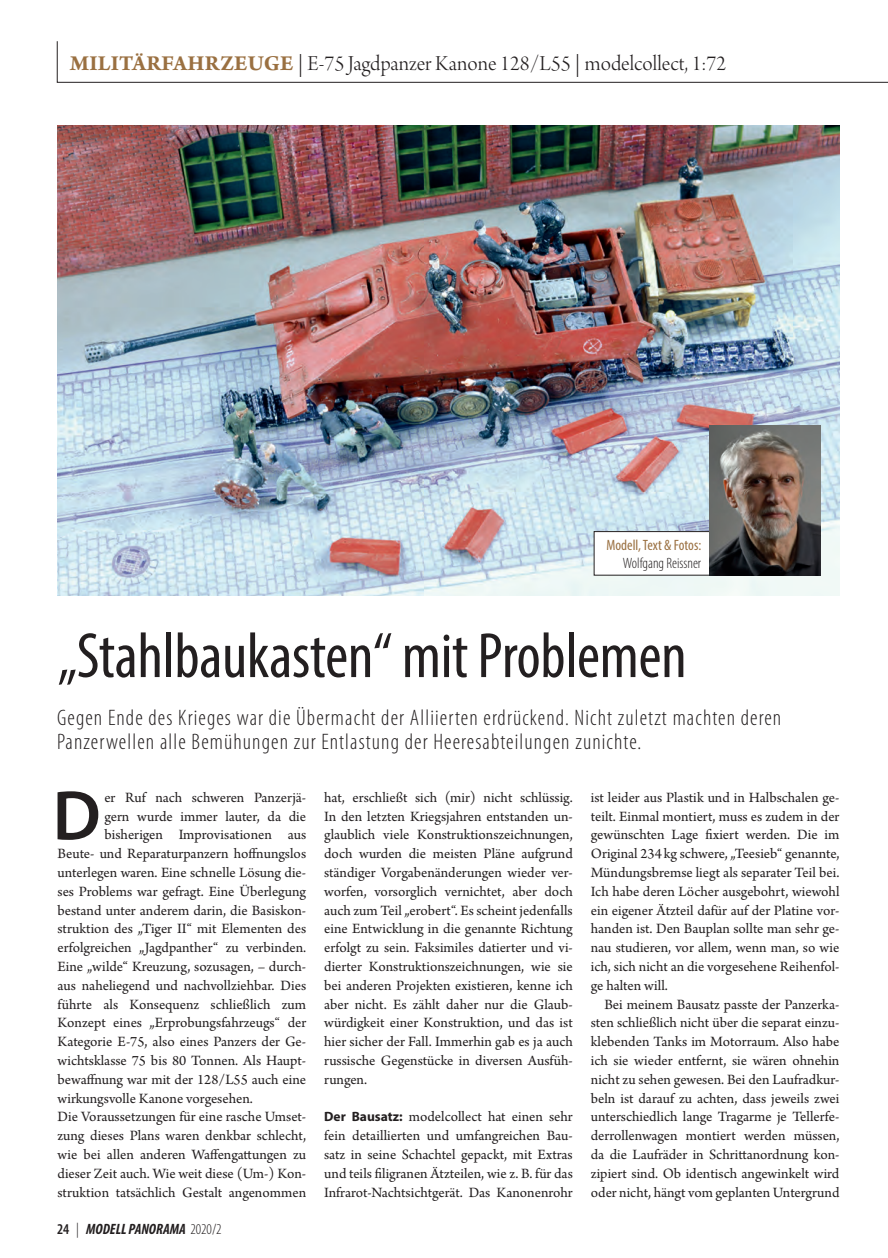
<style>
.page{position:relative;width:888px;height:1258px;background:#fff}
.page>*{position:absolute;margin:0;border:0;box-sizing:border-box;transform-origin:0 0}
.Initiale_3-zeilig{font:600 70.8px "Myriad Pro";color:#231f20}
.Titel_70_65{font:condensed 64.5px "Myriad Pro";letter-spacing:-.005em;color:#231f20}
.Vorzeile{font:300 condensed 22.5px "Myriad Pro";letter-spacing:.05em;color:#231f20}
.t1{font:22.5px "Arno Pro Light Display";color:#231f20}
.Grundschrift_ohne_Ei{font:15px/18.8px "Arno Pro";color:#231f20;text-align:justify}
.Initiale_3-zeilig-2{font:15px "Arno Pro";color:#231f20}
.Grundschrift_mit_Ein{font:15px/18.8px "Arno Pro";letter-spacing:-.005em;color:#231f20;text-align:justify}
.t2{font:italic 700 condensed 15px "Myriad Pro";color:#231f20}
.t3{font:condensed 15px "Myriad Pro";color:#9a7041}
.t4{font:300 condensed 15px "Myriad Pro";color:#231f20}
.s1{font-family:"Arno Pro";font-weight:700;color:#9a7041}
.s2{font-family:"Myriad Pro";font-weight:700;font-size:13.5px}
.s3{font-weight:600;font-style:normal}
.s4{font-weight:300;font-style:normal}
</style>
<div class="page">
<svg style="left:57px;top:41px;width:831px;height:42px"></svg>
<img style="left:57px;top:125px;width:782px;height:470px">
<div style="left:594px;top:532px;width:116px;height:43px;background:#fff"></div>
<div style="left:594px;top:531px;width:116px;height:44px;border:1px solid #231f20"></div>
<img style="left:709px;top:426px;width:111px;height:150px">
<p class="t1" style="left:70px;top:51px;width:658px"><span class="s1">MILITÄRFAHRZEUGE</span> | E-75 Jagdpanzer Kanone 128/L55 | modelcollect, 1:72</p>
<p class="t3" style="left:606px;top:536px;width:96px">Modell, Text &amp; Fotos:</p>
<p class="t4" style="left:623px;top:555px;width:80px">Wolfgang Reissner</p>
<p class="Titel_70_65" style="left:58px;top:617px;width:631px">„Stahlbaukasten“ mit Problemen</p>
<p class="Vorzeile" style="left:57px;top:705px;width:726px">Gegen Ende des Krieges war die Übermacht der Alliierten erdrückend. Nicht zuletzt machten deren</p>
<p class="Vorzeile" style="left:57px;top:729px;width:586px">Panzerwellen alle Bemühungen zur Entlastung der Heeresabteilungen zunichte.</p>
<p class="Initiale_3-zeilig" style="left:53px;top:770px;width:50px">D</p>
<p class="Initiale_3-zeilig-2" style="left:104px;top:789px;width:203px">er Ruf nach schweren Panzerjä-</p>
<p class="Grundschrift_ohne_Ei" style="left:324px;top:789px;width:250px">hat, erschließt sich (mir) nicht schlüssig.<br>In den letzten Kriegsjahren entstanden un&shy;glaublich viele Konstruktionszeichnungen, doch wurden die meisten Pläne aufgrund ständiger Vorgabenänderungen wieder ver&shy;worfen, vorsorglich vernichtet, aber doch auch zum Teil „erobert“. Es scheint jedenfalls eine Entwicklung in die genannte Richtung erfolgt zu sein. Faksimiles datierter und vi&shy;dierter Konstruktionszeichnungen, wie sie bei anderen Projekten existieren, kenne ich aber nicht. Es zählt daher nur die Glaub&shy;würdigkeit einer Konstruktion, und das ist hier sicher der Fall. Immerhin gab es ja auch russische Gegenstücke in diversen Ausfüh&shy;rungen.</p>
<p class="Grundschrift_ohne_Ei" style="left:324px;top:1108px;width:250px"><span class="s2">Der Bausatz:</span> modelcollect hat einen sehr fein detaillierten und umfangreichen Bau&shy;satz in seine Schachtel gepackt, mit Extras und teils filigranen Ätzteilen, wie z. B. für das Infrarot-Nachtsichtgerät. Das Kanonenrohr</p>
<p class="Grundschrift_ohne_Ei" style="left:591px;top:789px;width:250px">ist leider aus Plastik und in Halbschalen ge&shy;teilt. Einmal montiert, muss es zudem in der gewünschten Lage fixiert werden. Die im Original 234 kg schwere, „Teesieb“ genannte, Mündungsbremse liegt als separater Teil bei.<br>Ich habe deren Löcher ausgebohrt, wiewohl ein eigener Ätzteil dafür auf der Platine vor&shy;handen ist. Den Bauplan sollte man sehr ge&shy;nau studieren, vor allem, wenn man, so wie ich, sich nicht an die vorgesehene Reihenfol&shy;ge halten will.</p>
<p class="Grundschrift_mit_Ein" style="left:591px;top:995px;width:250px;text-indent:14px">Bei meinem Bausatz passte der Panzerka&shy;sten schließlich nicht über die separat einzu&shy;klebenden Tanks im Motorraum. Also habe ich sie wieder entfernt, sie wären ohnehin nicht zu sehen gewesen. Bei den Laufradkur&shy;beln ist darauf zu achten, dass jeweils zwei unterschiedlich lange Tragarme je Tellerfe&shy;derrollenwagen montiert werden müssen, da die Laufräder in Schrittanordnung kon&shy;zipiert sind. Ob identisch angewinkelt wird oder nicht, hängt vom geplanten Untergrund</p>
<p class="Initiale_3-zeilig-2" style="left:104px;top:807px;width:203px">gern wurde immer lauter, da die</p>
<p class="Initiale_3-zeilig-2" style="left:104px;top:826px;width:203px">bisherigen Improvisationen aus</p>
<p class="Initiale_3-zeilig-2" style="left:58px;top:845px;width:250px">Beute- und Reparaturpanzern hoffnungslos</p>
<p class="Initiale_3-zeilig-2" style="left:58px;top:864px;width:250px">unterlegen waren. Eine schnelle Lösung die-</p>
<p class="Initiale_3-zeilig-2" style="left:58px;top:883px;width:250px">ses Problems war gefragt. Eine Überlegung</p>
<p class="Initiale_3-zeilig-2" style="left:58px;top:901px;width:250px">bestand unter anderem darin, die Basiskon-</p>
<p class="Initiale_3-zeilig-2" style="left:58px;top:920px;width:250px">struktion des „Tiger II“ mit Elementen des</p>
<p class="Initiale_3-zeilig-2" style="left:58px;top:939px;width:250px">erfolgreichen „Jagdpanther“ zu verbinden.</p>
<p class="Initiale_3-zeilig-2" style="left:58px;top:958px;width:250px">Eine „wilde“ Kreuzung, sozusagen, – durch-</p>
<p class="Initiale_3-zeilig-2" style="left:58px;top:977px;width:250px">aus naheliegend und nachvollziehbar. Dies</p>
<p class="Initiale_3-zeilig-2" style="left:58px;top:995px;width:250px">führte als Konsequenz schließlich zum</p>
<p class="Initiale_3-zeilig-2" style="left:58px;top:1014px;width:250px">Konzept eines „Erprobungsfahrzeugs“ der</p>
<p class="Initiale_3-zeilig-2" style="left:58px;top:1033px;width:250px">Kategorie E-75, also eines Panzers der Ge-</p>
<p class="Initiale_3-zeilig-2" style="left:58px;top:1052px;width:250px">wichtsklasse 75 bis 80 Tonnen. Als Haupt-</p>
<p class="Initiale_3-zeilig-2" style="left:58px;top:1071px;width:250px">bewaffnung war mit der 128/L55 auch eine</p>
<p class="Initiale_3-zeilig-2" style="left:58px;top:1089px;width:197px">wirkungsvolle Kanone vorgesehen.</p>
<p class="Grundschrift_ohne_Ei" style="left:58px;top:1108px;width:250px">Die Voraussetzungen für eine rasche Umset&shy;zung dieses Plans waren denkbar schlecht, wie bei allen anderen Waffengattungen zu dieser Zeit auch. Wie weit diese (Um-) Kon&shy;struktion tatsächlich Gestalt angenommen</p>
<p class="t2" style="left:57px;top:1220px;width:166px"><span class="s3">24</span> <span class="s4">|</span> MODELL PANORAMA <span class="s4">2020/2</span></p>
</div>
